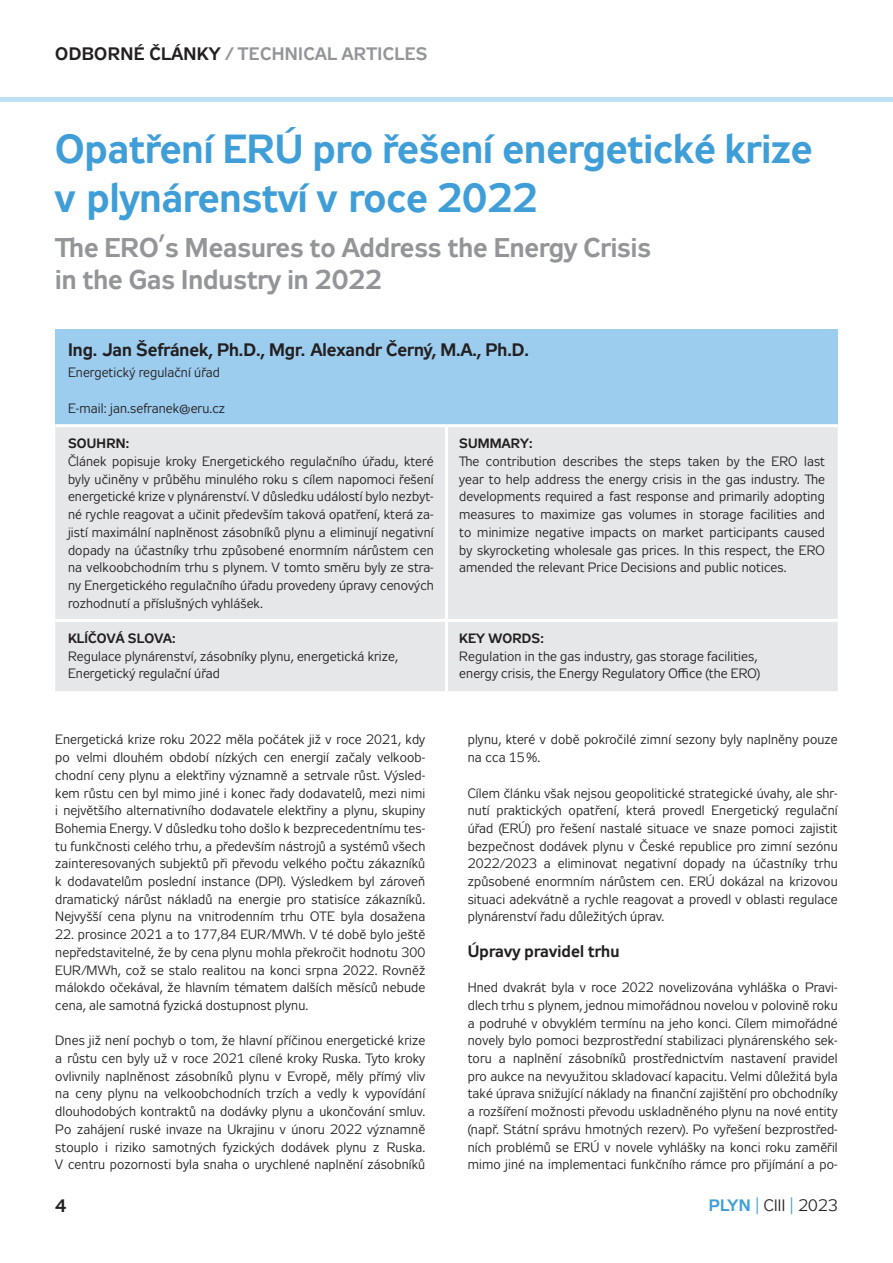
<style>
.page{position:relative;width:893px;height:1263px;background:#fff}
.page>*{position:absolute;margin:0;border:0;box-sizing:border-box;transform-origin:0 0}
.titul_česky{font:700 40.5px/48.6px "Zeppelin 31";color:#3f9ed7}
.titul_anglicky{font:700 27px/32.4px "Zeppelin 31";color:#939598}
.autor{font:700 18px "Zeppelin 31";color:#231f20}
.t1{font:700 18px "Zeppelin 31";letter-spacing:.02em;color:#939598}
.nadpis{font:700 16.5px "Zeppelin 31";letter-spacing:.01em;color:#231f20}
.t2{font:16.5px "Zeppelin 31";letter-spacing:.02em;color:#231f20}
.text{font:13.5px/17.7px "Zeppelin 31";letter-spacing:.01em;color:#231f20;text-align:justify}
.souhrn{font:13.5px/17.7px "Zeppelin 31";letter-spacing:.01em;color:#231f20;text-align:justify}
.souhrn-2{font:700 13.5px "Zeppelin 31";letter-spacing:.01em;color:#231f20}
.s1{color:#231f20}
.s2{font-weight:700;color:#3f9ed7}
.s3{color:#3f9ed7}
</style>
<div class="page">
<hr style="left:0;top:98px;width:893px;height:4px;background:#bee1f6">
<div style="left:55px;top:330px;width:783px;height:96px;background:#9cccee"></div>
<div style="left:55px;top:427px;width:783px;height:264px;background:#e6e7e9"></div>
<hr style="left:55px;top:424px;width:391px;height:3px;background:#fff">
<hr style="left:446px;top:424px;width:392px;height:3px;background:#fff">
<hr style="left:445px;top:427px;width:3px;height:192px;background:#fff">
<hr style="left:55px;top:619px;width:391px;height:3px;background:#fff">
<hr style="left:446px;top:619px;width:392px;height:3px;background:#fff">
<hr style="left:445px;top:622px;width:3px;height:69px;background:#fff">
<p class="t1" style="left:55px;top:44px;width:374px"><span class="s1">ODBORNÉ ČLÁNKY</span> / TECHNICAL ARTICLES</p>
<p class="titul_česky" style="left:55px;top:128px;width:759px">Opatření ERÚ pro řešení energetické krize v plynárenství v roce 2022</p>
<p class="titul_anglicky" style="left:55px;top:234px;width:597px">The ERO’s Measures to Address the Energy Crisis in the Gas Industry in 2022</p>
<p class="autor" style="left:68px;top:339px;width:462px">Ing. Jan Šefránek, Ph.D., Mgr. Alexandr Černý, M.A., Ph.D.</p>
<p class="souhrn" style="left:68px;top:364px;width:153px">Energetický regulační úřad</p>
<p class="souhrn" style="left:68px;top:400px;width:159px">E-mail: jan.sefranek@eru.cz</p>
<p class="souhrn-2" style="left:68px;top:436px;width:63px">SOUHRN:</p>
<p class="souhrn" style="left:68px;top:453px;width:367px">Článek popisuje kroky Energetického regulačního úřadu, které byly učiněny v průběhu minulého roku s cílem napomoci řešení energetické krize v plynárenství. V důsledku událostí bylo nezbyt&shy;né rychle reagovat a učinit především taková opatření, která za&shy;jistí maximální naplněnost zásobníků plynu a eliminují negativní dopady na účastníky trhu způsobené enormním nárůstem cen na velkoobchodním trhu s plynem. V tomto směru byly ze stra&shy;ny Energetického regulačního úřadu provedeny úpravy cenových rozhodnutí a příslušných vyhlášek.</p>
<p class="souhrn-2" style="left:459px;top:436px;width:75px">SUMMARY:</p>
<p class="souhrn" style="left:459px;top:453px;width:367px">The contribution describes the steps taken by the ERO last year to help address the energy crisis in the gas industry. The developments required a fast response and primarily adopting measures to maximize gas volumes in storage facilities and to minimize negative impacts on market participants caused by skyrocketing wholesale gas prices. In this respect, the ERO amended the relevant Price Decisions and public notices.</p>
<p class="souhrn-2" style="left:68px;top:631px;width:109px">KLÍČOVÁ SLOVA:</p>
<p class="souhrn" style="left:68px;top:647px;width:331px">Regulace plynárenství, zásobníky plynu, energetická krize,<br>Energetický regulační úřad</p>
<p class="text" style="left:55px;top:731px;width:371px">Energetická krize roku 2022 měla počátek již v roce 2021, kdy po velmi dlouhém období nízkých cen energií začaly velkoob&shy;chodní ceny plynu a elektřiny významně a setrvale růst. Výsled&shy;kem růstu cen byl mimo jiné i konec řady dodavatelů, mezi nimi i největšího alternativního dodavatele elektřiny a plynu, skupiny Bohemia Energy. V důsledku toho došlo k bezprecedentnímu tes&shy;tu funkčnosti celého trhu, a především nástrojů a systémů všech zainteresovaných subjektů při převodu velkého počtu zákazníků k dodavatelům poslední instance (DPI). Výsledkem byl zároveň dramatický nárůst nákladů na energie pro statisíce zákazníků.<br>Nejvyšší cena plynu na vnitrodenním trhu OTE byla dosažena</p>
<p class="text" style="left:55px;top:926px;width:371px">22. prosince 2021 a to 177,84 EUR/MWh. V té době bylo ještě nepředstavitelné, že by cena plynu mohla překročit hodnotu 300<br>EUR/MWh, což se stalo realitou na konci srpna 2022. Rovněž málokdo očekával, že hlavním tématem dalších měsíců nebude cena, ale samotná fyzická dostupnost plynu.</p>
<p class="text" style="left:55px;top:1032px;width:371px">Dnes již není pochyb o tom, že hlavní příčinou energetické krize a růstu cen byly už v roce 2021 cílené kroky Ruska. Tyto kroky ovlivnily naplněnost zásobníků plynu v Evropě, měly přímý vliv na ceny plynu na velkoobchodních trzích a vedly k vypovídání dlouhodobých kontraktů na dodávky plynu a ukončování smluv.<br>Po zahájení ruské invaze na Ukrajinu v únoru 2022 významně stouplo i riziko samotných fyzických dodávek plynu z Ruska.<br>V centru pozornosti byla snaha o urychlené naplnění zásobníků</p>
<p class="souhrn-2" style="left:459px;top:631px;width:86px">KEY WORDS:</p>
<p class="souhrn" style="left:459px;top:647px;width:302px">Regulation in the gas industry, gas storage facilities, energy crisis, the Energy Regulatory Office (the ERO)</p>
<p class="text" style="left:468px;top:731px;width:371px">plynu, které v době pokročilé zimní sezony byly naplněny pouze na cca 15%.</p>
<p class="text" style="left:468px;top:784px;width:371px">Cílem článku však nejsou geopolitické strategické úvahy, ale shr&shy;nutí praktických opatření, která provedl Energetický regulační úřad (ERÚ) pro řešení nastalé situace ve snaze pomoci zajistit bezpečnost dodávek plynu v České republice pro zimní sezónu 2022/2023 a eliminovat negativní dopady na účastníky trhu způsobené enormním nárůstem cen. ERÚ dokázal na krizovou situaci adekvátně a rychle reagovat a provedl v oblasti regulace plynárenství řadu důležitých úprav.</p>
<p class="nadpis" style="left:468px;top:942px;width:153px">Úpravy pravidel trhu</p>
<p class="text" style="left:468px;top:979px;width:371px">Hned dvakrát byla v roce 2022 novelizována vyhláška o Pravi&shy;dlech trhu s plynem, jednou mimořádnou novelou v polovině roku a podruhé v obvyklém termínu na jeho konci. Cílem mimořádné novely bylo pomoci bezprostřední stabilizaci plynárenského sek&shy;toru a naplnění zásobníků prostřednictvím nastavení pravidel pro aukce na nevyužitou skladovací kapacitu. Velmi důležitá byla také úprava snižující náklady na finanční zajištění pro obchodníky a rozšíření možnosti převodu uskladněného plynu na nové entity (např. Státní správu hmotných rezerv). Po vyřešení bezprostřed&shy;ních problémů se ERÚ v novele vyhlášky na konci roku zaměřil mimo jiné na implementaci funkčního rámce pro přijímání a po-</p>
<p class="autor" style="left:55px;top:1196px;width:13px">4</p>
<p class="t2" style="left:709px;top:1197px;width:130px"><span class="s2">PLYN</span> <span class="s3">|</span> CIII <span class="s3">|</span> 2023</p>
</div>
